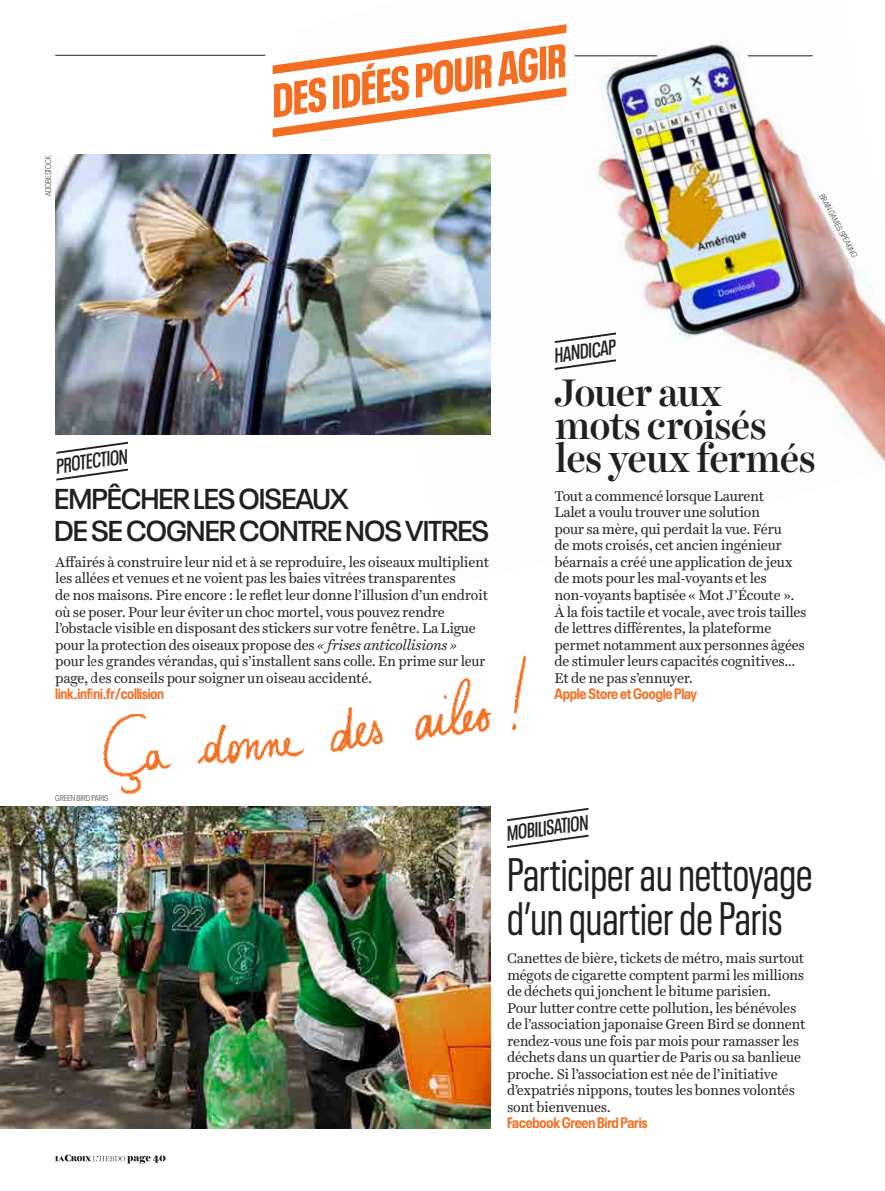
<style>
.page{position:relative;width:885px;height:1191px;background:#fff}
.page>*{position:absolute;margin:0;border:0;box-sizing:border-box;transform-origin:0 0}
.t1{font:900 condensed 46.8px "Neue Plak";color:#f36e21}
.t2{font:condensed 46.5px/43.5px "Neue Plak";color:#231f20}
.t3{font:500 39px/33px "Harrietv 2 Display";letter-spacing:-.015em;color:#231f20}
.t4{font:600 28.5px/31.5px "Neue Plak";letter-spacing:-.035em;color:#231f20}
.t5{font:600 condensed 20.85px "Neue Plak";color:#231f20}
.t6{font:700 condensed 15px "Neue Plak";letter-spacing:-.015em;color:#f36e21}
.t7{font:14.25px/16.5px "Harrietv 2 Text";letter-spacing:-.02em;color:#231f20}
.t8{font:300 condensed 8.25px "Neue Plak";letter-spacing:-.005em;color:#231f20}
.s1{font-style:italic}
</style>
<div class="page">
<img style="left:490px;top:40px;width:394px;height:424px">
<hr style="left:55px;top:55px;width:210px;height:1px;background:#231f20">
<hr style="left:574px;top:56px;width:83px;height:1px;background:#231f20">
<hr style="left:747px;top:56px;width:65px;height:1px;background:#231f20">
<svg style="left:264px;top:24px;width:310px;height:119px"></svg>
<img style="left:0;top:806px;width:490px;height:322px">
<img style="left:55px;top:154px;width:435px;height:281px">
<svg style="left:553px;top:331px;width:64px;height:13px"></svg>
<svg style="left:553px;top:358px;width:64px;height:13px"></svg>
<svg style="left:56px;top:441px;width:72px;height:13px"></svg>
<svg style="left:56px;top:468px;width:72px;height:13px"></svg>
<svg style="left:507px;top:808px;width:82px;height:14px"></svg>
<svg style="left:507px;top:834px;width:82px;height:14px"></svg>
<img style="left:92px;top:655px;width:447px;height:154px">
<svg style="left:55px;top:1154px;width:110px;height:9px"></svg>
<p class="t8" style="left:42px;top:196px;width:42px;rotate:-90deg">ADOBESTOCK</p>
<h3 class="t5" style="left:53px;top:452px;width:74px;rotate:-8deg">PROTECTION</h3>
<h1 class="t1" style="left:265px;top:68px;width:298px;rotate:-8deg">DES IDÉES POUR AGIR</h1>
<p class="t8" style="left:826px;top:191px;width:73px;rotate:62deg">BRAIN GAMES SPEAKING</p>
<h3 class="t5" style="left:551px;top:341px;width:63px;rotate:-8deg">HANDICAP</h3>
<h3 class="t3" style="left:555px;top:376px;width:262px">Jouer aux mots croisés les yeux fermés</h3>
<h3 class="t4" style="left:54px;top:480px;width:436px">EMPÊCHER LES OISEAUX<br>DE SE COGNER CONTRE NOS VITRES</h3>
<p class="t7" style="left:55px;top:554px;width:435px">Affairés à construire leur nid et à se reproduire, les oiseaux multiplient les allées et venues et ne voient pas les baies vitrées transparentes<br>de nos maisons. Pire encore : le reflet leur donne l’illusion d’un endroit où se poser. Pour leur éviter un choc mortel, vous pouvez rendre l’obstacle visible en disposant des stickers sur votre fenêtre. La Ligue pour la protection des oiseaux propose des <span class="s1">« frises anticollisions » </span>pour les grandes vérandas, qui s’installent sans colle. En prime sur leur page, des conseils pour soigner un oiseau accidenté.</p>
<p class="t6" style="left:55px;top:682px;width:110px">link.infini.fr/collision</p>
<p class="t7" style="left:554px;top:488px;width:253px">Tout a commencé lorsque Laurent<br>Lalet a voulu trouver une solution<br>pour sa mère, qui perdait la vue. Féru<br>de mots croisés, cet ancien ingénieur béarnais a créé une application de jeux de mots pour les mal-voyants et les non-voyants baptisée « Mot J’Écoute ».<br>À la fois tactile et vocale, avec trois tailles de lettres différentes, la plateforme permet notamment aux personnes âgées de stimuler leurs capacités cognitives… Et de ne pas s’ennuyer.</p>
<p class="t6" style="left:554px;top:682px;width:144px">Apple Store et Google Play</p>
<p class="t8" style="left:55px;top:792px;width:54px">GREEN BIRD PARIS</p>
<h3 class="t5" style="left:504px;top:819px;width:84px;rotate:-8deg">MOBILISATION</h3>
<h2 class="t2" style="left:507px;top:849px;width:307px">Participer au nettoyage d’un quartier de Paris</h2>
<p class="t7" style="left:507px;top:950px;width:300px">Canettes de bière, tickets de métro, mais surtout mégots de cigarette comptent parmi les millions de déchets qui jonchent le bitume parisien.<br>Pour lutter contre cette pollution, les bénévoles de l’association japonaise Green Bird se donnent rendez-vous une fois par mois pour ramasser les déchets dans un quartier de Paris ou sa banlieue proche. Si l’association est née de l’initiative d’expatriés nippons, toutes les bonnes volontés sont bienvenues.</p>
<p class="t6" style="left:507px;top:1111px;width:142px">Facebook Green Bird Paris</p>
</div>
